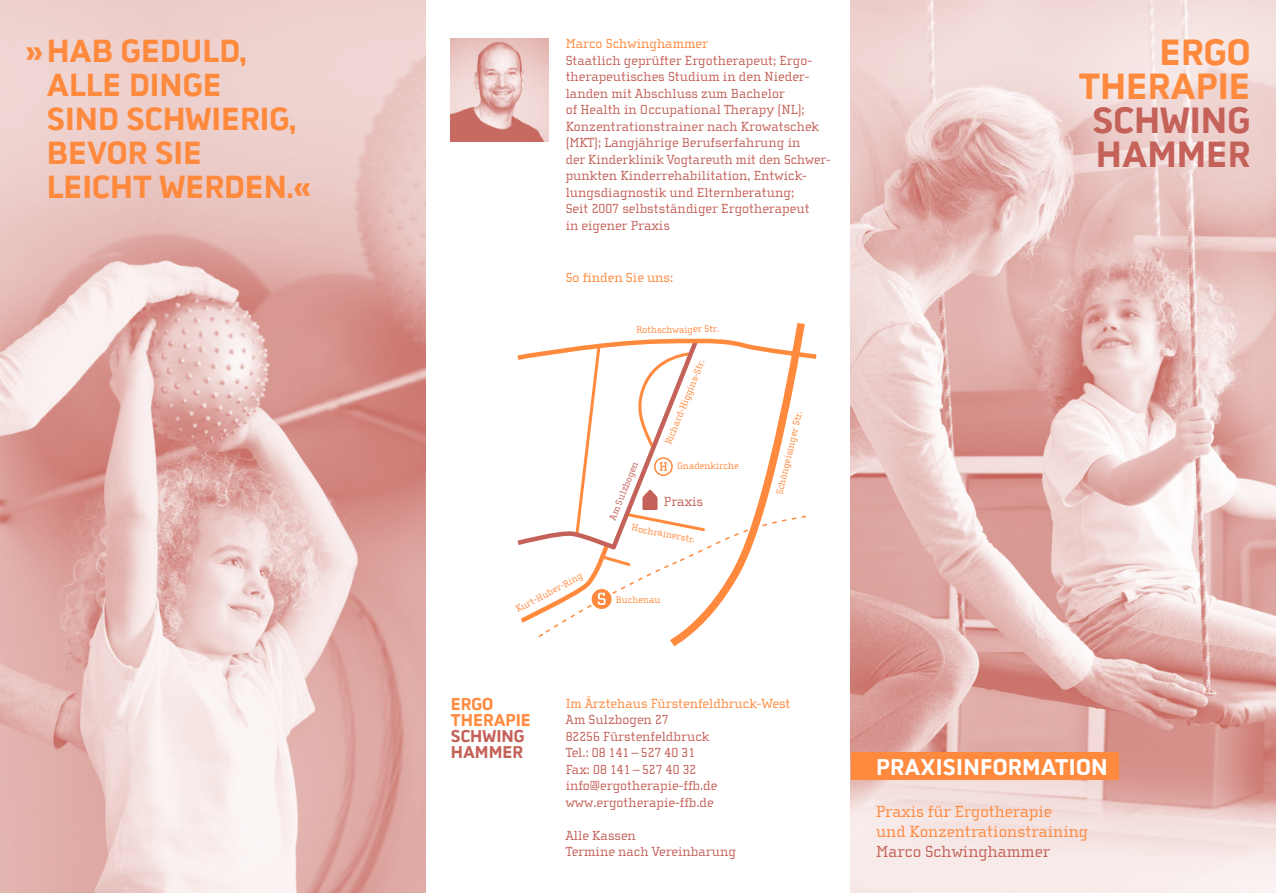
<style>
.page{position:relative;width:1276px;height:893px;background:#fff}
.page>*{position:absolute;margin:0;border:0;box-sizing:border-box;transform-origin:0 0}
.t1{font:700 36px/33.9px "AKDMI";color:#c46158}
.t2{font:700 36px/33.9px "AKDMI";color:#ff893d;text-align:right}
.t3{font:700 31.5px/33.9px "AKDMI";color:#ff893d}
.t4{font:700 22.5px "AKDMI";letter-spacing:.01em;color:#fff}
.t5{font:700 16.8px/15.9px "AKDMI";color:#c46158}
.t6{font:700 16.8px/15.9px "AKDMI";color:#ff893d}
.t7{font:16.5px/20.2px "Cholla Slab";color:#ff893d}
.t8{font:16.5px "Cholla Slab";color:#c46158}
.t9{font:13.5px/16.5px "Cholla Slab";color:#c46158}
.t10{font:13.5px "Cholla Slab";color:#ff893d}
.t11{font:9.75px "Cholla Slab";color:#ff893d}
.t12{font:9.75px "Cholla Slab";color:#c46158}
</style>
<div class="page">
<img style="left:0;top:0;width:425px;height:893px">
<svg style="left:797px;top:323px;width:8px;height:2px"></svg>
<svg style="left:517px;top:336px;width:300px;height:311px"></svg>
<img style="left:451px;top:38px;width:98px;height:103px">
<img style="left:850px;top:0;width:426px;height:893px">
<div style="left:850px;top:753px;width:268px;height:27px;background:#ff893d"></div>
<h2 class="t3" style="left:47px;top:33px;width:266px;text-indent:-21px">»HAB GEDULD,<br>ALLE DINGE<br>SIND SCHWIERIG,<br>BEVOR SIE<br>LEICHT WERDEN.«</h2>
<p class="t10" style="left:566px;top:36px;width:144px">Marco Schwinghammer</p>
<p class="t9" style="left:566px;top:52px;width:264px">Staatlich geprüfter Ergotherapeut; Ergo&shy;therapeutisches Studium in den Nieder--- landen mit Abschluss zum Bachelor<br>of Health in Occupational Therapy (NL); Konzentrationstrainer nach Krowatschek (MKT); Langjährige Berufserfahrung in<br>der Kinderklinik Vogtareuth mit den Schwer-- punkten Kinderrehabilitation, Entwick&shy;lungsdiagnostik und Elternberatung;<br>Seit 2007 selbstständiger Ergotherapeut<br>in eigener Praxis</p>
<p class="t10" style="left:566px;top:270px;width:109px">So finden Sie uns:</p>
<p class="t11" style="left:514px;top:605px;width:76px;rotate:-28deg">Kurt-Huber-Ring</p>
<p class="t11" style="left:636px;top:325px;width:84px;rotate:-1deg">Rothschwaiger Str.</p>
<p class="t12" style="left:607px;top:518px;width:64px;rotate:-68deg">Am Sulzbogen</p>
<p class="t11" style="left:663px;top:442px;width:93px;rotate:-68deg">Richard-Higgins-Str.</p>
<p class="t11" style="left:677px;top:460px;width:63px">Gnadenkirche</p>
<p class="t9" style="left:664px;top:493px;width:41px">Praxis</p>
<p class="t11" style="left:633px;top:522px;width:66px;rotate:11deg">Hochrainerstr.</p>
<p class="t11" style="left:616px;top:594px;width:46px">Buchenau</p>
<p class="t11" style="left:773px;top:493px;width:87px;rotate:-76deg">Schöngeisinger Str.</p>
<p class="t6" style="left:451px;top:696px;width:82px">ERGO<br>THERAPIE</p>
<p class="t5" style="left:451px;top:727px;width:75px">SCHWING<br>HAMMER</p>
<p class="t10" style="left:566px;top:696px;width:226px">Im Ärztehaus Fürstenfeldbruck-West</p>
<p class="t9" style="left:566px;top:711px;width:153px">Am Sulzbogen 27<br>82256 Fürstenfeldbruck<br>Tel.: 08 141–527 40 31<br>Fax: 08 141–527 40 32 info@ergotherapie-ffb.de www.ergotherapie-ffb.de</p>
<p class="t9" style="left:566px;top:827px;width:172px">Alle Kassen<br>Termine nach Vereinbarung</p>
<h1 class="t2" style="left:1078px;top:35px;width:173px">ERGO<br>THERAPIE</h1>
<h1 class="t1" style="left:1092px;top:103px;width:159px">SCHWING<br>HAMMER</h1>
<h3 class="t4" style="left:876px;top:753px;width:233px">PRAXISINFORMATION</h3>
<p class="t7" style="left:876px;top:801px;width:213px">Praxis für Ergotherapie<br>und Konzentrationstraining</p>
<p class="t8" style="left:876px;top:842px;width:175px">Marco Schwinghammer</p>
</div>
